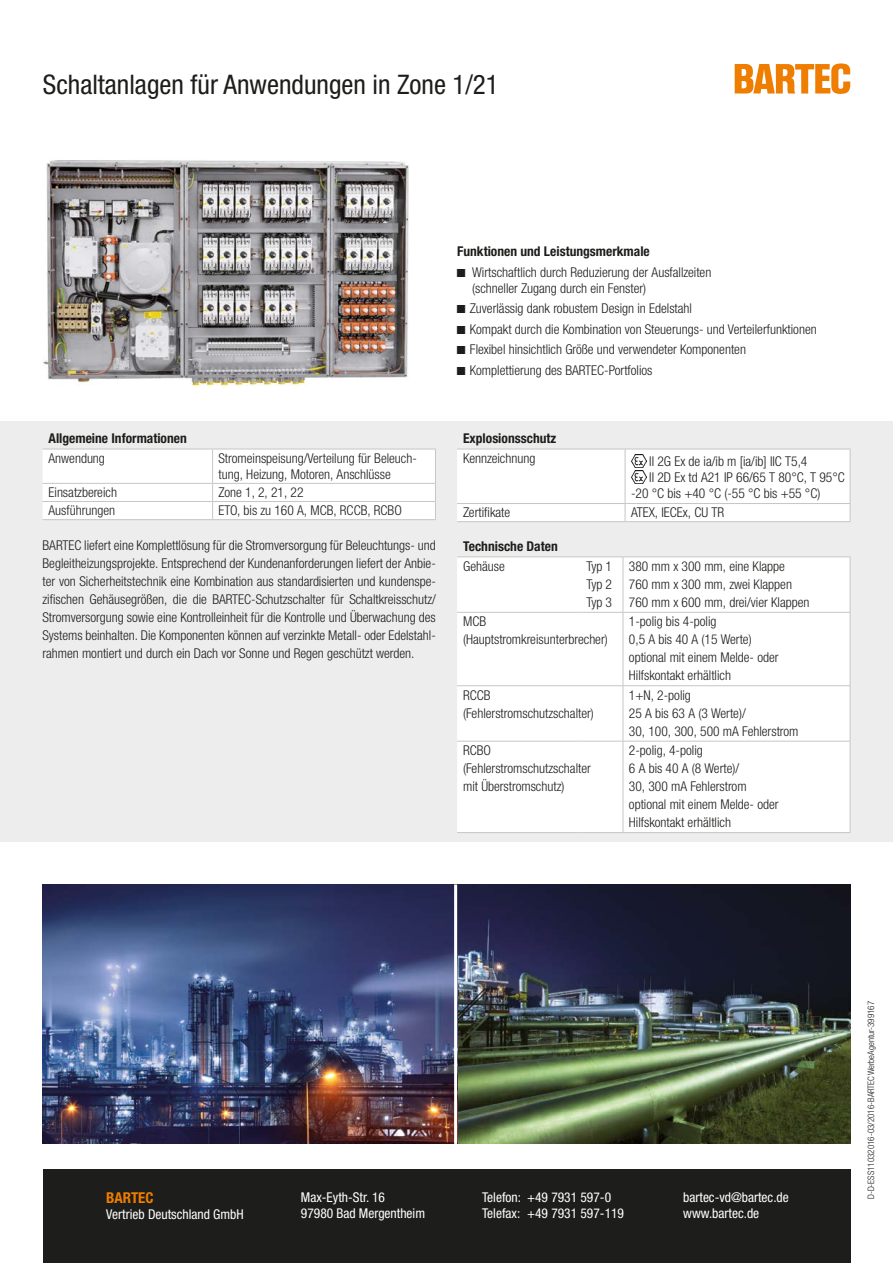
<style>
.page{position:relative;width:893px;height:1263px;background:#fff}
.page>*{position:absolute;margin:0;border:0;box-sizing:border-box;transform-origin:0 0}
.t1{font:condensed 27px "Helvetica Neue LTW1 G";color:#1d1d1b}
.t2{font:700 condensed 15px "Helvetica Neue LTW1 G";color:#ef7d00}
.t3{font:300 condensed 13.5px/18px "Helvetica Neue LTW1 G";color:#1d1d1b}
.t4{font:condensed 13.5px/16.2px "Helvetica Neue LTW1 G";color:#fff}
.t5{font:700 condensed 13.5px "Helvetica Neue LTW1 G";color:#1d1d1b}
.t6{font:300 condensed 9px "Helvetica Neue LTW1 G";color:#1d1d1b}
</style>
<div class="page">
<img style="left:43px;top:884px;width:807px;height:260px">
<div style="left:0;top:421px;width:893px;height:421px;background:#ededed"></div>
<hr style="left:454px;top:884px;width:3px;height:260px;background:#fff">
<svg style="left:735px;top:63px;width:115px;height:31px"></svg>
<img style="left:43px;top:160px;width:366px;height:226px">
<div style="left:457px;top:557px;width:393px;height:275px;background:#fff"></div>
<hr style="left:457px;top:556px;width:123px;height:1px;background:#c6c6c6">
<hr style="left:580px;top:556px;width:43px;height:1px;background:#c6c6c6">
<hr style="left:623px;top:556px;width:227px;height:1px;background:#c6c6c6">
<hr style="left:623px;top:557px;width:1px;height:55px;background:#c6c6c6">
<hr style="left:850px;top:557px;width:1px;height:55px;background:#c6c6c6">
<hr style="left:623px;top:613px;width:1px;height:72px;background:#c6c6c6">
<hr style="left:623px;top:686px;width:1px;height:55px;background:#c6c6c6">
<hr style="left:623px;top:741px;width:1px;height:91px;background:#c6c6c6">
<hr style="left:457px;top:612px;width:123px;height:1px;background:#c6c6c6">
<hr style="left:580px;top:612px;width:43px;height:1px;background:#c6c6c6">
<hr style="left:623px;top:612px;width:227px;height:1px;background:#c6c6c6">
<hr style="left:850px;top:613px;width:1px;height:72px;background:#c6c6c6">
<hr style="left:457px;top:685px;width:123px;height:1px;background:#c6c6c6">
<hr style="left:580px;top:685px;width:43px;height:1px;background:#c6c6c6">
<hr style="left:623px;top:685px;width:227px;height:1px;background:#c6c6c6">
<hr style="left:850px;top:686px;width:1px;height:55px;background:#c6c6c6">
<hr style="left:457px;top:741px;width:123px;height:1px;background:#c6c6c6">
<hr style="left:580px;top:741px;width:43px;height:1px;background:#c6c6c6">
<hr style="left:623px;top:741px;width:227px;height:1px;background:#c6c6c6">
<hr style="left:850px;top:741px;width:1px;height:91px;background:#c6c6c6">
<hr style="left:457px;top:832px;width:123px;height:1px;background:#c6c6c6">
<hr style="left:580px;top:832px;width:43px;height:1px;background:#c6c6c6">
<hr style="left:623px;top:832px;width:227px;height:1px;background:#c6c6c6">
<div style="left:457px;top:449px;width:394px;height:73px;background:#fff"></div>
<hr style="left:457px;top:521px;width:168px;height:1px;background:#c6c6c6">
<hr style="left:625px;top:521px;width:225px;height:1px;background:#c6c6c6">
<img style="left:631px;top:455px;width:15px;height:12px">
<img style="left:631px;top:471px;width:15px;height:13px">
<div style="left:43px;top:449px;width:393px;height:70px;background:#fff"></div>
<hr style="left:43px;top:519px;width:170px;height:1px;background:#c6c6c6">
<hr style="left:213px;top:519px;width:223px;height:1px;background:#c6c6c6">
<div style="left:43px;top:1169px;width:807px;height:94px;background:#1d1d1b"></div>
<h1 class="t1" style="left:43px;top:68px;width:457px">Schaltanlagen für Anwendungen in Zone 1/21</h1>
<p class="t5" style="left:457px;top:243px;width:194px">Funktionen und Leistungsmerkmale</p>
<p class="t3" style="left:472px;top:264px;width:241px;line-height:16.2px">Wirtschaftlich durch Reduzierung der Ausfallzeiten (schneller Zugang durch ein Fenster)</p>
<p class="t3" style="left:470px;top:298px;width:348px;line-height:20.4px">Zuverlässig dank robustem Design in Edelstahl<br>Kompakt durch die Kombination von Steuerungs- und Verteilerfunktionen Flexibel hinsichtlich Größe und verwendeter Komponenten Komplettierung des BARTEC-Portfolios</p>
<p class="t5" style="left:49px;top:430px;width:140px">Allgemeine Informationen</p>
<p class="t3" style="left:49px;top:449px;width:58px">Anwendung</p>
<p class="t3" style="left:219px;top:450px;width:200px;line-height:16.2px">Stromeinspeisung/Verteilung für Beleuch&shy;tung, Heizung, Motoren, Anschlüsse</p>
<p class="t3" style="left:49px;top:484px;width:70px">Einsatzbereich</p>
<p class="t3" style="left:219px;top:484px;width:86px">Zone 1, 2, 21, 22</p>
<p class="t3" style="left:49px;top:502px;width:68px">Ausführungen</p>
<p class="t3" style="left:219px;top:502px;width:185px">ETO, bis zu 160 A, MCB, RCCB, RCBO</p>
<p class="t3" style="left:43px;top:536px;width:395px;text-align:justify">BARTEC liefert eine Komplettlösung für die Stromversorgung für Beleuchtungs- und Begleitheizungsprojekte. Entsprechend der Kundenanforderungen liefert der Anbie&shy;ter von Sicherheitstechnik eine Kombination aus standardisierten und kundenspe&shy;zifischen Gehäusegrößen, die die BARTEC-Schutzschalter für Schaltkreisschutz/ Stromversorgung sowie eine Kontrolleinheit für die Kontrolle und Überwachung des Systems beinhalten. Die Komponenten können auf verzinkte Metall- oder Edelstahl&shy;rahmen montiert und durch ein Dach vor Sonne und Regen geschützt werden.</p>
<p class="t5" style="left:463px;top:430px;width:95px">Explosionsschutz</p>
<p class="t3" style="left:463px;top:449px;width:74px">Kennzeichnung</p>
<p class="t3" style="left:649px;top:452px;width:160px">II 2G Ex de ia/ib m [ia/ib] IIC T5,4</p>
<p class="t3" style="left:649px;top:469px;width:197px">II 2D Ex td A21 IP 66/65 T 80°C, T 95°C</p>
<p class="t3" style="left:631px;top:485px;width:191px">-20 °C bis +40 °C (-55 °C bis +55 °C)</p>
<p class="t3" style="left:463px;top:504px;width:49px">Zertifikate</p>
<p class="t3" style="left:631px;top:504px;width:95px">ATEX, IECEx, CU TR</p>
<p class="t5" style="left:463px;top:538px;width:96px">Technische Daten</p>
<p class="t3" style="left:463px;top:557px;width:43px">Gehäuse</p>
<p class="t3" style="left:586px;top:557px;width:27px;text-align:justify">Typ 1<br>Typ 2<br>Typ 3</p>
<p class="t3" style="left:629px;top:557px;width:182px">380 mm x 300 mm, eine Klappe<br>760 mm x 300 mm, zwei Klappen<br>760 mm x 600 mm, drei/vier Klappen</p>
<p class="t3" style="left:463px;top:612px;width:146px">MCB (Hauptstromkreisunterbrecher)</p>
<p class="t3" style="left:629px;top:612px;width:151px">1-polig bis 4-polig<br>0,5 A bis 40 A (15 Werte) optional mit einem Melde- oder<br>Hilfskontakt erhältlich</p>
<p class="t3" style="left:463px;top:686px;width:132px">RCCB (Fehlerstromschutzschalter)</p>
<p class="t3" style="left:629px;top:686px;width:171px">1+N, 2-polig<br>25 A bis 63 A (3 Werte)/<br>30, 100, 300, 500 mA Fehlerstrom</p>
<p class="t3" style="left:463px;top:741px;width:129px">RCBO (Fehlerstromschutzschalter mit Überstromschutz)</p>
<p class="t3" style="left:629px;top:741px;width:151px">2-polig, 4-polig<br>6 A bis 40 A (8 Werte)/<br>30, 300 mA Fehlerstrom optional mit einem Melde- oder<br>Hilfskontakt erhältlich</p>
<p class="t2" style="left:106px;top:1188px;width:49px">BARTEC</p>
<p class="t4" style="left:106px;top:1206px;width:139px">Vertrieb Deutschland GmbH</p>
<p class="t4" style="left:301px;top:1189px;width:86px">Max-Eyth-Str. 16</p>
<p class="t4" style="left:301px;top:1205px;width:126px">97980 Bad Mergentheim</p>
<p class="t4" style="left:482px;top:1189px;width:144px">Telefon: +49 7931 597-0<br>Telefax: +49 7931 597-119</p>
<p class="t4" style="left:683px;top:1189px;width:107px">bartec-vd@bartec.de www.bartec.de</p>
<p class="t6" style="left:866px;top:1199px;width:200px;rotate:-90deg">D-D-ESS11032016-03/2016-BARTECWerbeAgentur-399167</p>
</div>
